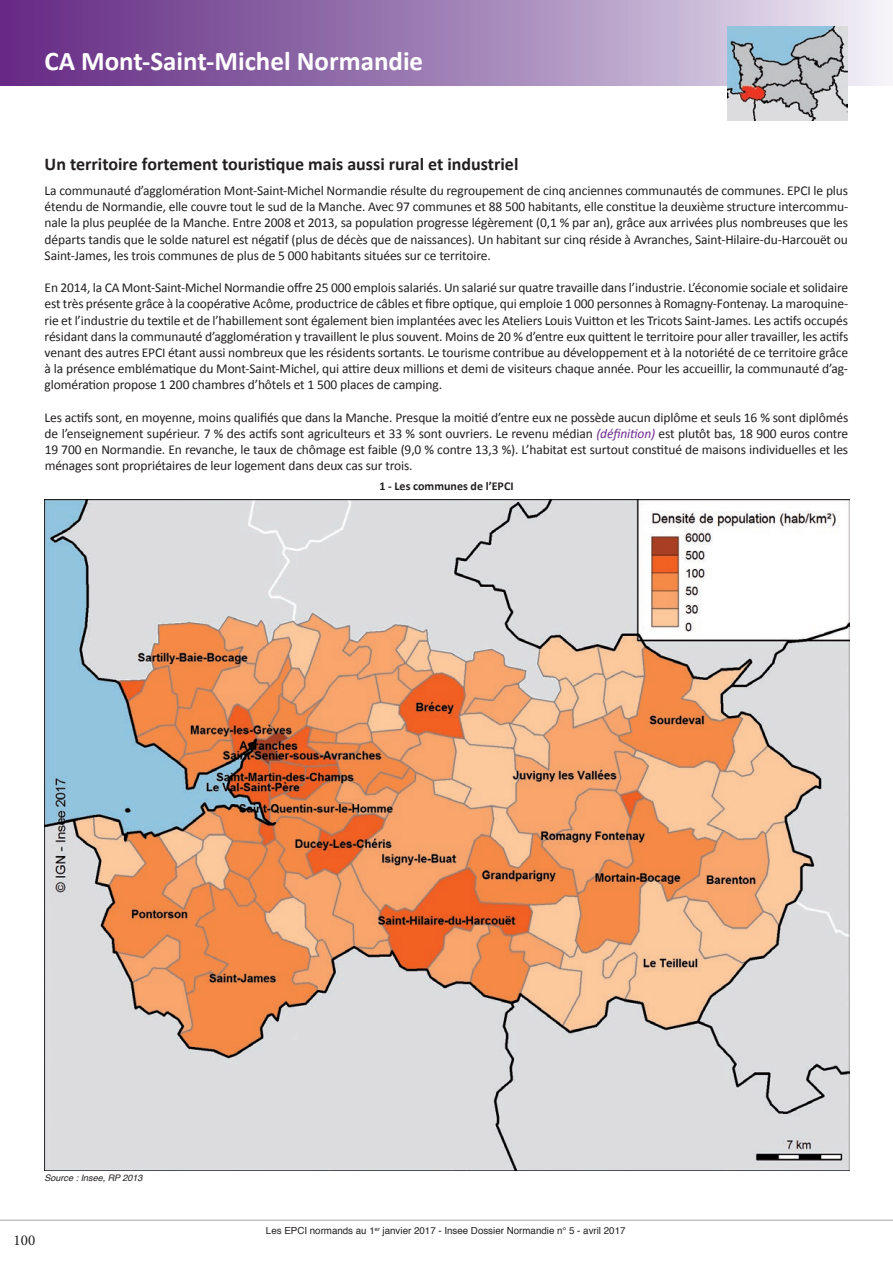
<style>
.page{position:relative;width:893px;height:1263px;background:#fff}
.page>*{position:absolute;margin:0;border:0;box-sizing:border-box;transform-origin:0 0}
.t1{font:700 27px "Calibri";color:#fff}
.t2{font:700 18px "Calibri";color:#231f20}
.t3{font:15px "Minion Pro";color:#231f20}
.t4{font:13.5px/16.2px "Calibri";letter-spacing:-.01em;color:#231f20;text-align:justify}
.t5{font:700 12px "Calibri";color:#231f20}
.t6{font:9.75px "Helvetica";color:#231f20}
.t7{font:italic 9px "Helvetica";color:#231f20}
.s1{font-style:italic;color:#6d2b8f}
</style>
<div class="page">
<div style="left:0;top:0;width:893px;height:85px;background:linear-gradient(to right,#5e237f,#ebe8f2)"></div>
<img style="left:728px;top:26px;width:119px;height:94px">
<img style="left:45px;top:499px;width:805px;height:671px">
<hr style="left:0;top:1219px;width:893px;height:2px;background:#a8a9ad">
<h1 class="t1" style="left:44px;top:44px;width:380px">CA Mont-Saint-Michel Normandie</h1>
<h2 class="t2" style="left:45px;top:153px;width:475px">Un territoire fortement touristique mais aussi rural et industriel</h2>
<p class="t4" style="left:45px;top:183px;width:805px">La communauté d’agglomération Mont-Saint-Michel Normandie résulte du regroupement de cinq anciennes communautés de communes. EPCI le plus étendu de Normandie, elle couvre tout le sud de la Manche. Avec 97 communes et 88 500 habitants, elle constitue la deuxième structure intercommu&shy;nale la plus peuplée de la Manche. Entre 2008 et 2013, sa population progresse légèrement (0,1 % par an), grâce aux arrivées plus nombreuses que les départs tandis que le solde naturel est négatif (plus de décès que de naissances). Un habitant sur cinq réside à Avranches, Saint-Hilaire-du-Harcouët ou Saint-James, les trois communes de plus de 5 000 habitants situées sur ce territoire.</p>
<p class="t4" style="left:45px;top:280px;width:805px">En 2014, la CA Mont-Saint-Michel Normandie offre 25 000 emplois salariés. Un salarié sur quatre travaille dans l’industrie. L’économie sociale et solidaire est très présente grâce à la coopérative Acôme, productrice de câbles et fibre optique, qui emploie 1 000 personnes à Romagny-Fontenay. La maroquine&shy;rie et l’industrie du textile et de l’habillement sont également bien implantées avec les Ateliers Louis Vuitton et les Tricots Saint-James. Les actifs occupés résidant dans la communauté d’agglomération y travaillent le plus souvent. Moins de 20 % d’entre eux quittent le territoire pour aller travailler, les actifs venant des autres EPCI étant aussi nombreux que les résidents sortants. Le tourisme contribue au développement et à la notoriété de ce territoire grâce à la présence emblématique du Mont-Saint-Michel, qui attire deux millions et demi de visiteurs chaque année. Pour les accueillir, la communauté d’ag&shy;glomération propose 1 200 chambres d’hôtels et 1 500 places de camping.</p>
<p class="t4" style="left:45px;top:409px;width:805px">Les actifs sont, en moyenne, moins qualifiés que dans la Manche. Presque la moitié d’entre eux ne possède aucun diplôme et seuls 16 % sont diplômés de l’enseignement supérieur. 7 % des actifs sont agriculteurs et 33 % sont ouvriers. Le revenu médian <span class="s1">(définition)</span> est plutôt bas, 18 900 euros contre 19 700 en Normandie. En revanche, le taux de chômage est faible (9,0 % contre 13,3 %). L’habitat est surtout constitué de maisons individuelles et les ménages sont propriétaires de leur logement dans deux cas sur trois.</p>
<p class="t5" style="left:379px;top:478px;width:136px">1 - Les communes de l’EPCI</p>
<p class="t7" style="left:45px;top:1171px;width:99px">Source : Insee, RP 2013</p>
<p class="t3" style="left:14px;top:1230px;width:23px">100</p>
<p class="t6" style="left:266px;top:1223px;width:361px">Les EPCI normands au 1<sup>er</sup> janvier 2017 - Insee Dossier Normandie n° 5 - avril 2017</p>
</div>
